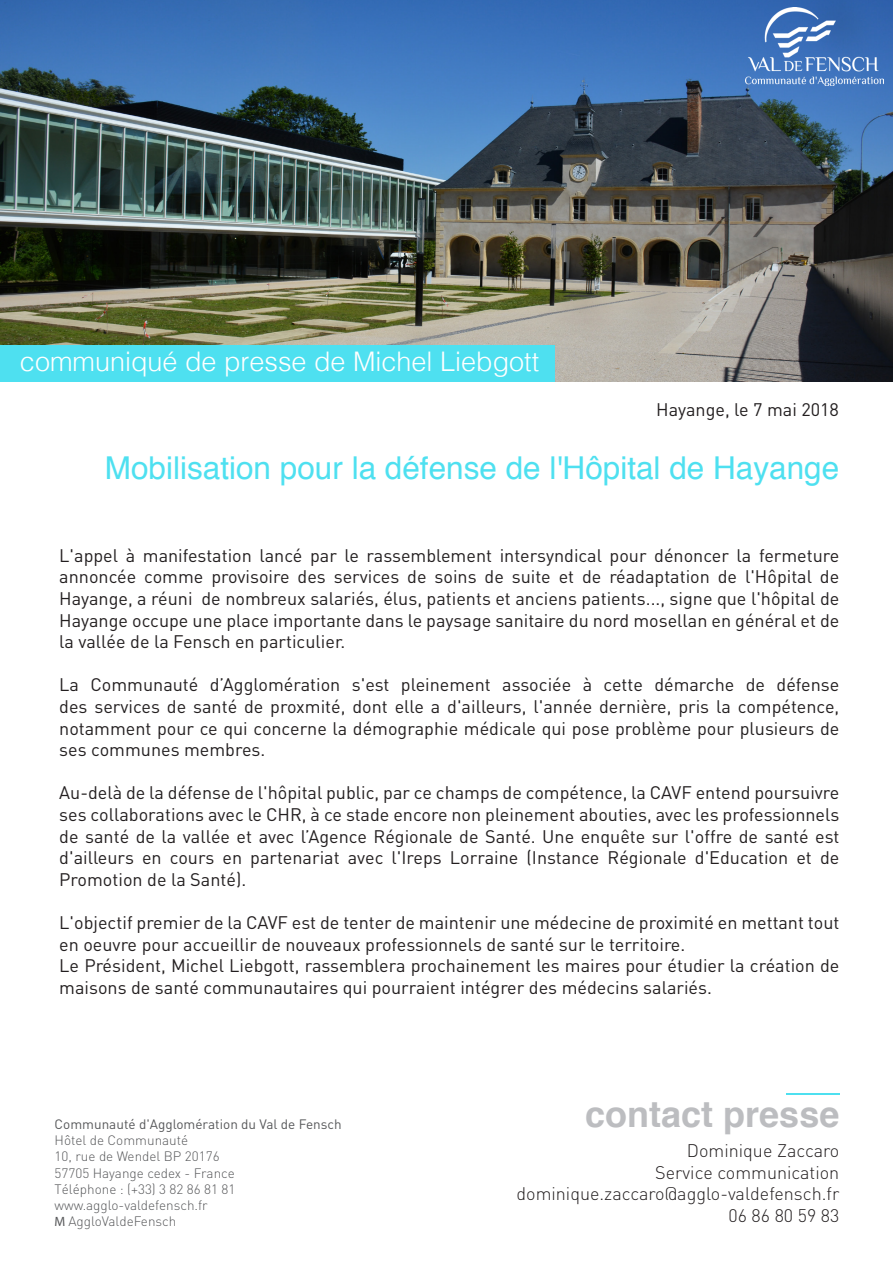
<style>
.page{position:relative;width:893px;height:1263px;background:#fff}
.page>*{position:absolute;margin:0;border:0;box-sizing:border-box;transform-origin:0 0}
.t1{font:700 36px "Helvetica";color:#bcbdc0}
.t2{font:31.5px "Helvetica";color:#4ee0f0}
.t3{font:300 27px "Helvetica";color:#fff}
.t4{font:18px/21.6px "DIN";color:#231f20;text-align:justify}
.t5{font:300 18px "DIN";color:#231f20}
.t6{font:300 13.5px "DIN";color:#57585a}
.t7{font:13.5px "DIN";color:#57585a}
.s1{font-family:"Myriad Pro";font-weight:400}
</style>
<div class="page">
<img style="left:0;top:0;width:893px;height:382px">
<div style="left:0;top:345px;width:555px;height:37px;background:#4ee0f0"></div>
<hr style="left:786px;top:1093px;width:53px;height:1px;background:#4ee0f0">
<img style="left:746px;top:8px;width:138px;height:77px">
<p class="t3" style="left:20px;top:338px;width:521px">communiqué de presse de Michel Liebgott</p>
<p class="t4" style="left:656px;top:399px;width:184px">Hayange, le 7 mai 2018</p>
<p class="t2" style="left:105px;top:443px;width:736px">Mobilisation pour la défense de l'Hôpital de Hayange</p>
<p class="t4" style="left:59px;top:544px;width:782px">L'appel à manifestation lancé par le rassemblement intersyndical pour dénoncer la fermeture annoncée comme provisoire des services de soins de suite et de réadaptation de l'Hôpital de Hayange, a réuni de nombreux salariés, élus, patients et anciens patients..., signe que l'hôpital de Hayange occupe une place importante dans le paysage sanitaire du nord mosellan en général et de la vallée de la Fensch en particulier.</p>
<p class="t4" style="left:59px;top:674px;width:782px">La Communauté d’Agglomération s'est pleinement associée à cette démarche de défense des services de santé de proxmité, dont elle a d'ailleurs, l'année dernière, pris la compétence, notamment pour ce qui concerne la démographie médicale qui pose problème pour plusieurs de ses communes membres.</p>
<p class="t4" style="left:59px;top:782px;width:782px">Au-delà de la défense de l'hôpital public, par ce champs de compétence, la CAVF entend poursuivre ses collaborations avec le CHR, à ce stade encore non pleinement abouties, avec les professionnels de santé de la vallée et avec l’Agence Régionale de Santé. Une enquête sur l'offre de santé est d'ailleurs en cours en partenariat avec l'Ireps Lorraine (Instance Régionale d'Education et de Promotion de la Santé).</p>
<p class="t4" style="left:59px;top:911px;width:782px">L'objectif premier de la CAVF est de tenter de maintenir une médecine de proximité en mettant tout en oeuvre pour accueillir de nouveaux professionnels de santé sur le territoire.</p>
<p class="t4" style="left:59px;top:955px;width:782px">Le Président, Michel Liebgott, rassemblera prochainement les maires pour étudier la création de maisons de santé communautaires qui pourraient intégrer des médecins salariés.</p>
<p class="t7" style="left:55px;top:1116px;width:289px">Communauté d'Agglomération du Val de Fensch</p>
<p class="t6" style="left:55px;top:1132px;width:135px">Hôtel de Communauté</p>
<p class="t6" style="left:55px;top:1148px;width:166px">10, rue de Wendel BP 20176</p>
<p class="t6" style="left:55px;top:1164px;width:182px">57705 Hayange cedex - France</p>
<p class="t6" style="left:55px;top:1181px;width:182px">Téléphone : (+33) 3 82 86 81 81</p>
<p class="t6" style="left:55px;top:1197px;width:155px">www.agglo-valdefensch.fr</p>
<p class="t6" style="left:55px;top:1213px;width:123px"><span class="s1">M</span> AggloValdeFensch</p>
<p class="t1" style="left:585px;top:1085px;width:256px">contact presse</p>
<p class="t5" style="left:687px;top:1140px;width:154px">Dominique Zaccaro</p>
<p class="t5" style="left:655px;top:1161px;width:186px">Service communication</p>
<p class="t5" style="left:516px;top:1183px;width:324px">dominique.zaccaro@agglo-valdefensch.fr</p>
<p class="t5" style="left:728px;top:1204px;width:112px">06 86 80 59 83</p>
</div>
